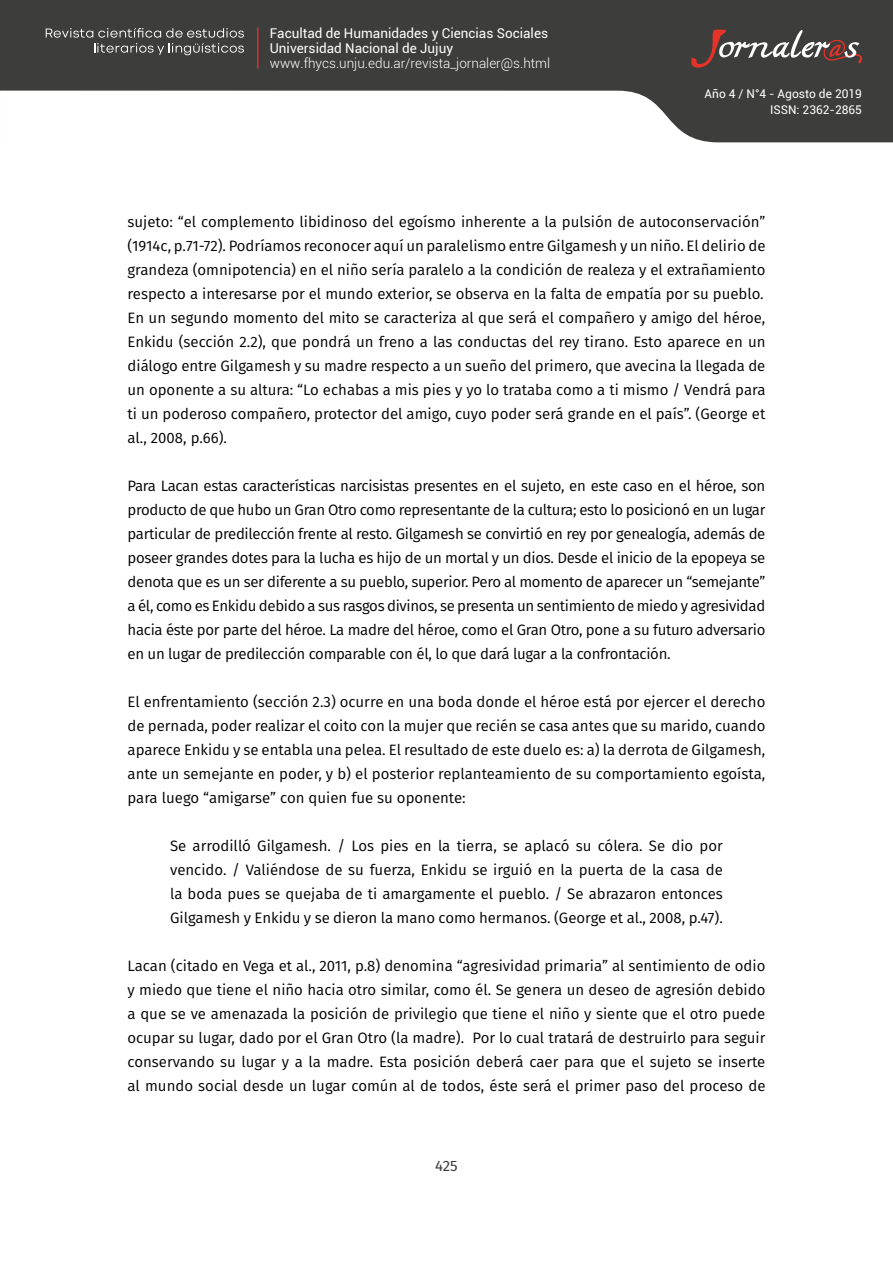
<style>
.page{position:relative;width:893px;height:1263px;background:#fff}
.page>*{position:absolute;margin:0;border:0;box-sizing:border-box;transform-origin:0 0}
.t1{font:15px/24px "Fira Sans";color:#000;text-align:justify}
.t2{font:15px "Fira Sans";color:#3c3c3b}
.t3{font:13.5px/15px "Roboto";color:#fff}
.t4{font:300 13.5px "Roboto";color:#fff}
.t5{font:12px/16.5px "Roboto";color:#fff;text-align:right}
</style>
<div class="page">
<svg style="left:0;top:0;width:893px;height:142px;fill:#3d3d3b"></svg>
<svg style="left:691px;top:29px;width:171px;height:39px;background:#605452"></svg>
<svg style="left:46px;top:28px;width:198px;height:27px;background:#5a5a58"></svg>
<hr style="left:257px;top:28px;width:1px;height:40px;background:#e63329">
<p class="t3" style="left:270px;top:25px;width:280px">Facultad de Humanidades y Ciencias Sociales<br>Universidad Nacional de Jujuy</p>
<p class="t4" style="left:270px;top:54px;width:282px">www.fhycs.unju.edu.ar/revista_jornaler@s.html</p>
<p class="t5" style="left:705px;top:85px;width:159px">Año 4 / N°4 - Agosto de 2019<br>ISSN: 2362-2865</p>
<p class="t1" style="left:128px;top:209px;width:639px">sujeto: “el complemento libidinoso del egoísmo inherente a la pulsión de autoconservación” (1914c, p.71-72). Podríamos reconocer aquí un paralelismo entre Gilgamesh y un niño. El delirio de grandeza (omnipotencia) en el niño sería paralelo a la condición de realeza y el extrañamiento respecto a interesarse por el mundo exterior, se observa en la falta de empatía por su pueblo.<br>En un segundo momento del mito se caracteriza al que será el compañero y amigo del héroe, Enkidu (sección 2.2), que pondrá un freno a las conductas del rey tirano. Esto aparece en un diálogo entre Gilgamesh y su madre respecto a un sueño del primero, que avecina la llegada de un oponente a su altura: “Lo echabas a mis pies y yo lo trataba como a ti mismo / Vendrá para ti un poderoso compañero, protector del amigo, cuyo poder será grande en el país”. (George et al., 2008, p.66).</p>
<p class="t1" style="left:128px;top:473px;width:639px">Para Lacan estas características narcisistas presentes en el sujeto, en este caso en el héroe, son producto de que hubo un Gran Otro como representante de la cultura; esto lo posicionó en un lugar particular de predilección frente al resto. Gilgamesh se convirtió en rey por genealogía, además de poseer grandes dotes para la lucha es hijo de un mortal y un dios. Desde el inicio de la epopeya se denota que es un ser diferente a su pueblo, superior. Pero al momento de aparecer un “semejante” a él, como es Enkidu debido a sus rasgos divinos, se presenta un sentimiento de miedo y agresividad hacia éste por parte del héroe. La madre del héroe, como el Gran Otro, pone a su futuro adversario en un lugar de predilección comparable con él, lo que dará lugar a la confrontación.</p>
<p class="t1" style="left:128px;top:689px;width:639px">El enfrentamiento (sección 2.3) ocurre en una boda donde el héroe está por ejercer el derecho de pernada, poder realizar el coito con la mujer que recién se casa antes que su marido, cuando aparece Enkidu y se entabla una pelea. El resultado de este duelo es: a) la derrota de Gilgamesh, ante un semejante en poder, y b) el posterior replanteamiento de su comportamiento egoísta, para luego “amigarse” con quien fue su oponente:</p>
<p class="t1" style="left:170px;top:833px;width:554px">Se arrodilló Gilgamesh. / Los pies en la tierra, se aplacó su cólera. Se dio por vencido. / Valiéndose de su fuerza, Enkidu se irguió en la puerta de la casa de la boda pues se quejaba de ti amargamente el pueblo. / Se abrazaron entonces Gilgamesh y Enkidu y se dieron la mano como hermanos. (George et al., 2008, p.47).</p>
<p class="t1" style="left:128px;top:953px;width:639px">Lacan (citado en Vega et al., 2011, p.8) denomina “agresividad primaria” al sentimiento de odio y miedo que tiene el niño hacia otro similar, como él. Se genera un deseo de agresión debido a que se ve amenazada la posición de privilegio que tiene el niño y siente que el otro puede ocupar su lugar, dado por el Gran Otro (la madre). Por lo cual tratará de destruirlo para seguir conservando su lugar y a la madre. Esta posición deberá caer para que el sujeto se inserte al mundo social desde un lugar común al de todos, éste será el primer paso del proceso de</p>
<p class="t2" style="left:435px;top:1155px;width:24px">425</p>
</div>
